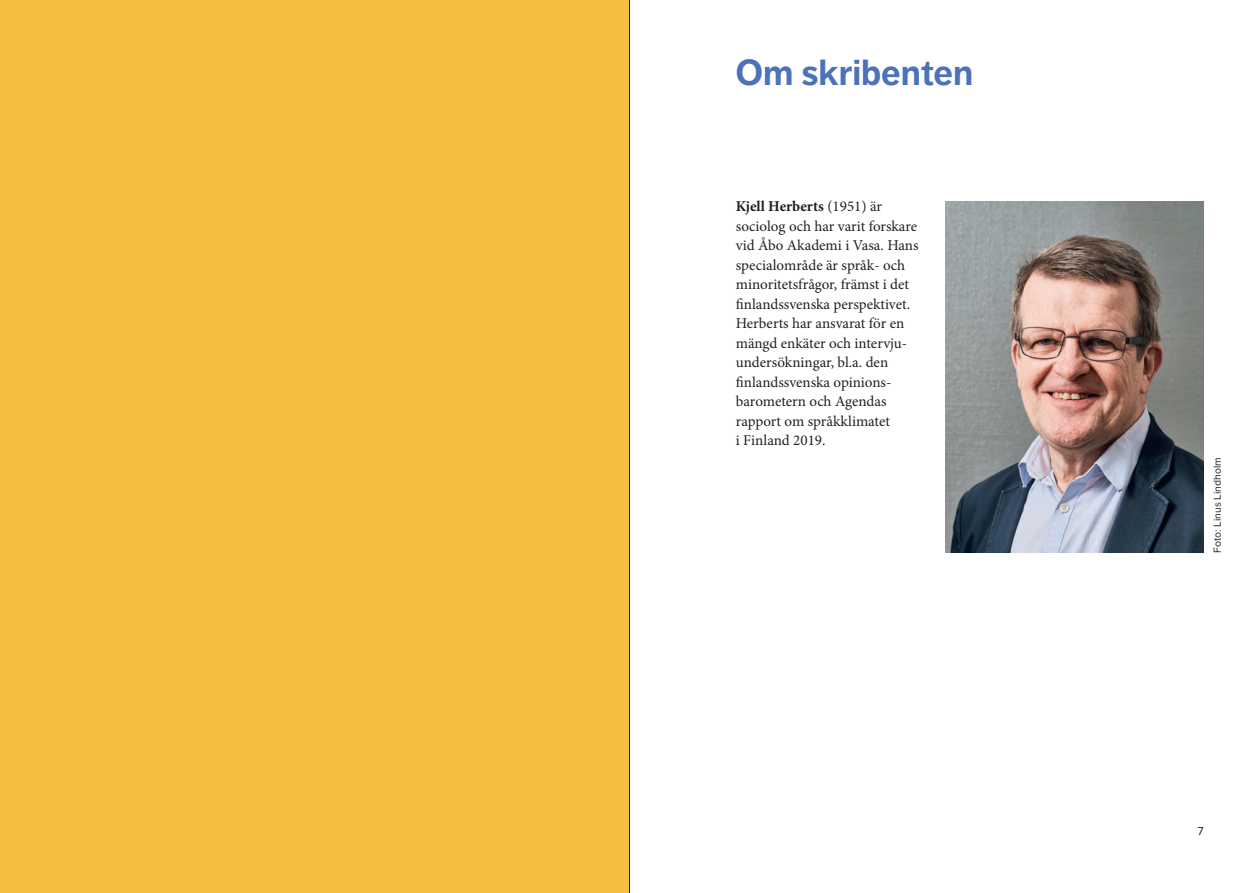
<style>
.page{position:relative;width:1259px;height:893px;background:#fff}
.page>*{position:absolute;margin:0;border:0;box-sizing:border-box;transform-origin:0 0}
.t1{font:700 36px "Dagny Pro";color:#4d72b8}
.t2{font:15px/19.5px "Minion Pro";color:#231f20}
.t3{font:12px "Proxima Nova";color:#231f20}
.t4{font:10.5px "Proxima Nova";color:#231f20}
.s1{font-weight:700}
</style>
<div class="page">
<div style="left:0;top:0;width:629px;height:893px;background:#f5be40"></div>
<img style="left:945px;top:202px;width:258px;height:351px">
<hr style="left:629px;top:0;width:1px;height:893px;background:#231f20">
<h1 class="t1" style="left:736px;top:51px;width:239px">Om skribenten</h1>
<p class="t2" style="left:736px;top:197px;width:184px"><span class="s1">Kjell Herberts</span> (1951) är sociolog och har varit forskare vid Åbo Akademi i Vasa. Hans specialområde är språk- och minoritetsfrågor, främst i det finlandssvenska perspektivet.<br>Herberts har ansvarat för en mängd enkäter och intervju&shy;undersökningar, bl.a. den finlandssvenska opinions&shy;barometern och Agendas rapport om språkklimatet<br>i Finland 2019.</p>
<p class="t4" style="left:1209px;top:553px;width:97px;rotate:-90deg">Foto: Linus Lindholm</p>
<p class="t3" style="left:1197px;top:822px;width:8px">7</p>
</div>
